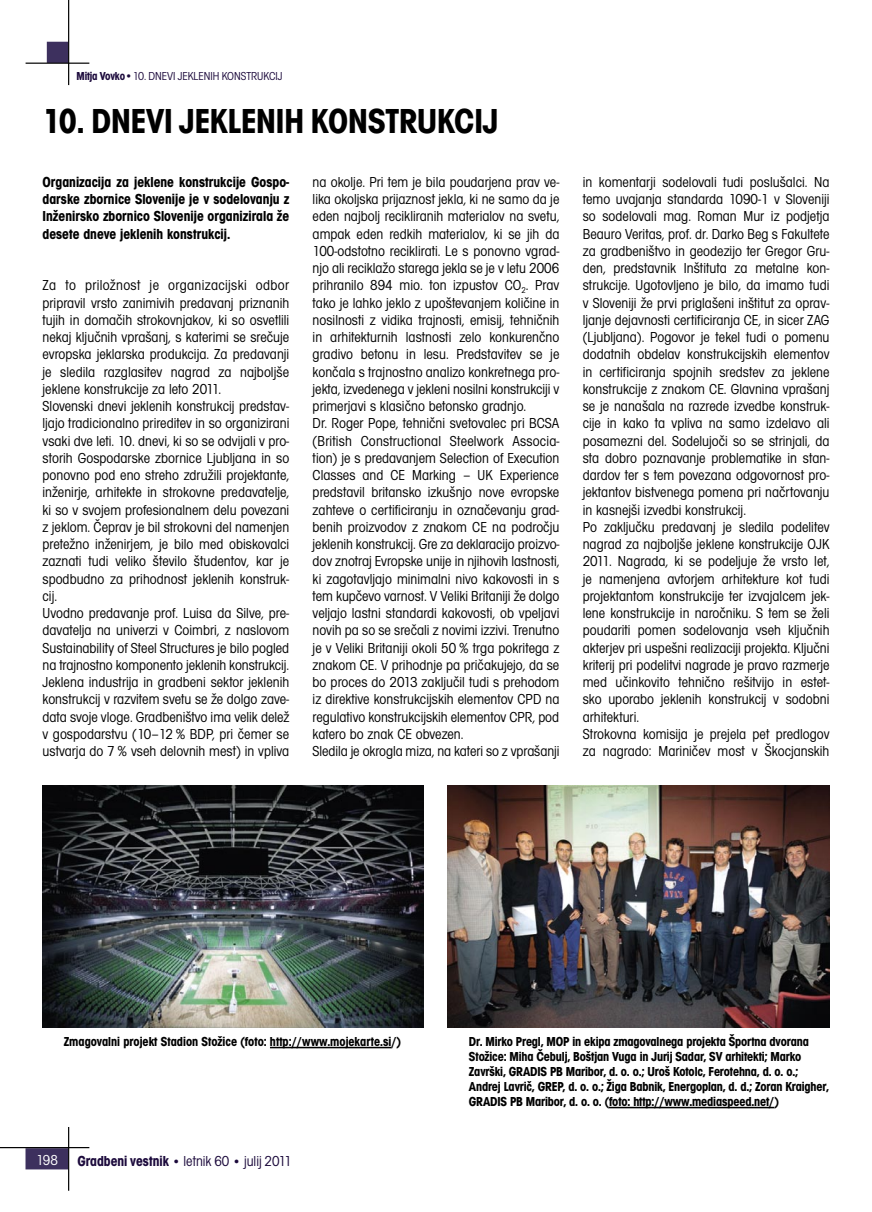
<style>
.page{position:relative;width:872px;height:1212px;background:#fff}
.page>*{position:absolute;margin:0;border:0;box-sizing:border-box;transform-origin:0 0}
._24_25{font:700 condensed 36px "Avant Gar Got Itc TEE";color:#000}
.Osnovni_tekst{font:condensed 15px/17.2px "Avant Gar Got Itc TEE";color:#000;text-align:justify}
.Osnovni_tekst-2{font:700 condensed 15px/17.2px "Avant Gar Got Itc TEE";color:#000;text-align:justify}
.t1{font:condensed 15px "Avant Gar Got Itc TEE";color:#1c0a3c}
.t2{font:condensed 15px "Avant Gar Got Itc TEE";color:#fff}
.Podpisi{font:700 condensed 13.5px/15px "Avant Gar Got Itc TEE";letter-spacing:-.01em;color:#000}
.t3{font:condensed 12px "Avant Gar Got Itc TEE";color:#1c0a3c}
.s1{font-weight:700}
.s2{font-weight:700;font-size:13.5px}
</style>
<div class="page">
<div style="left:48px;top:42px;width:19px;height:20px;background:#3d305e"></div>
<div style="left:47px;top:42px;width:21px;height:21px;border:2px solid #3d305e"></div>
<div style="left:26px;top:1149px;width:41px;height:20px;background:#3d305e"></div>
<div style="left:26px;top:1148px;width:42px;height:21px;border:2px solid #3d305e"></div>
<hr style="left:0;top:1147px;width:89px;height:1px;background:#000">
<hr style="left:68px;top:1127px;width:1px;height:64px;background:#000">
<hr style="left:26px;top:63px;width:63px;height:1px;background:#000">
<hr style="left:68px;top:0;width:1px;height:85px;background:#000">
<img style="left:43px;top:785px;width:381px;height:242px">
<hr style="left:270px;top:1047px;width:121px;height:1px;background:#000">
<img style="left:448px;top:785px;width:381px;height:242px">
<hr style="left:609px;top:1107px;width:165px;height:1px;background:#000">
<p class="t3" style="left:77px;top:70px;width:208px"><span class="s1">Mitja Vovko</span>•10. DNEVI JEKLENIH KONSTRUKCIJ</p>
<p class="_24_25" style="left:43px;top:100px;width:457px">10. DNEVI JEKLENIH KONSTRUKCIJ</p>
<p class="Osnovni_tekst-2" style="left:43px;top:173px;width:248px">Organizacija za jeklene konstrukcije Gospo&shy;darske zbornice Slovenije je v sodelovanju z Inženirsko zbornico Slovenije organizirala že desete dneve jeklenih konstrukcij.</p>
<p class="Osnovni_tekst" style="left:43px;top:277px;width:248px">Za to priložnost je organizacijski odbor pripravil vrsto zanimivih predavanj priznanih tujih in domačih strokovnjakov, ki so osvetlili nekaj ključnih vprašanj, s katerimi se srečuje evropska jeklarska produkcija. Za predavanji je sledila razglasitev nagrad za najboljše jeklene konstrukcije za leto 2011.</p>
<p class="Osnovni_tekst" style="left:43px;top:398px;width:248px">Slovenski dnevi jeklenih konstrukcij predstav&shy;ljajo tradicionalno prireditev in so organizirani vsaki dve leti. 10. dnevi, ki so se odvijali v pro&shy;storih Gospodarske zbornice Ljubljana in so ponovno pod eno streho združili projektante, inženirje, arhitekte in strokovne predavatelje, ki so v svojem profesionalnem delu povezani z jeklom. Čeprav je bil strokovni del namenjen pretežno inženirjem, je bilo med obiskovalci zaznati tudi veliko število študentov, kar je spodbudno za prihodnost jeklenih konstruk&shy;cij.</p>
<p class="Osnovni_tekst" style="left:43px;top:605px;width:248px">Uvodno predavanje prof. Luisa da Silve, pre&shy;davatelja na univerzi v Coimbri, z naslovom Sustainability of Steel Structures je bilo pogled na trajnostno komponento jeklenih konstrukcij.<br>Jeklena industrija in gradbeni sektor jeklenih konstrukcij v razvitem svetu se že dolgo zave&shy;data svoje vloge. Gradbeništvo ima velik delež v gospodarstvu (10–12 % BDP, pri čemer se ustvarja do 7 % vseh delovnih mest) in vpliva</p>
<p class="Osnovni_tekst" style="left:313px;top:173px;width:248px">na okolje. Pri tem je bila poudarjena prav ve&shy;lika okoljska prijaznost jekla, ki ne samo da je eden najbolj recikliranih materialov na svetu, ampak eden redkih materialov, ki se jih da 100-odstotno reciklirati. Le s ponovno vgrad&shy;njo ali reciklažo starega jekla se je v letu 2006 prihranilo 894 mio. ton izpustov CO<sub>2</sub>. Prav tako je lahko jeklo z upoštevanjem količine in nosilnosti z vidika trajnosti, emisij, tehničnih in arhitekturnih lastnosti zelo konkurenčno gradivo betonu in lesu. Predstavitev se je končala s trajnostno analizo konkretnega pro&shy;jekta, izvedenega v jekleni nosilni konstrukciji v primerjavi s klasično betonsko gradnjo.</p>
<p class="Osnovni_tekst" style="left:313px;top:415px;width:248px">Dr. Roger Pope, tehnični svetovalec pri BCSA (British Constructional Steelwork Associa&shy;tion) je s predavanjem Selection of Execution Classes and CE Marking – UK Experience predstavil britansko izkušnjo nove evropske zahteve o certificiranju in označevanju grad&shy;benih proizvodov z znakom CE na področju jeklenih konstrukcij. Gre za deklaracijo proizvo&shy;dov znotraj Evropske unije in njihovih lastnosti, ki zagotavljajo minimalni nivo kakovosti in s tem kupčevo varnost. V Veliki Britaniji že dolgo veljajo lastni standardi kakovosti, ob vpeljavi novih pa so se srečali z novimi izzivi. Trenutno je v Veliki Britaniji okoli 50 % trga pokritega z znakom CE. V prihodnje pa pričakujejo, da se bo proces do 2013 zaključil tudi s prehodom iz direktive konstrukcijskih elementov CPD na regulativo konstrukcijskih elementov CPR, pod katero bo znak CE obvezen.</p>
<p class="Osnovni_tekst" style="left:313px;top:743px;width:248px">Sledila je okrogla miza, na kateri so z vprašanji</p>
<p class="Osnovni_tekst" style="left:583px;top:173px;width:248px">in komentarji sodelovali tudi poslušalci. Na temo uvajanja standarda 1090-1 v Sloveniji so sodelovali mag. Roman Mur iz podjetja Beauro Veritas, prof. dr. Darko Beg s Fakultete za gradbeništvo in geodezijo ter Gregor Gru&shy;den, predstavnik Inštituta za metalne kon&shy;strukcije. Ugotovljeno je bilo, da imamo tudi v Sloveniji že prvi priglašeni inštitut za oprav&shy;ljanje dejavnosti certificiranja CE, in sicer ZAG (Ljubljana). Pogovor je tekel tudi o pomenu dodatnih obdelav konstrukcijskih elementov in certificiranja spojnih sredstev za jeklene konstrukcije z znakom CE. Glavnina vprašanj se je nanašala na razrede izvedbe konstruk&shy;cije in kako ta vpliva na samo izdelavo ali posamezni del. Sodelujoči so se strinjali, da sta dobro poznavanje problematike in stan&shy;dardov ter s tem povezana odgovornost pro&shy;jektantov bistvenega pomena pri načrtovanju in kasnejši izvedbi konstrukcij.</p>
<p class="Osnovni_tekst" style="left:583px;top:518px;width:248px">Po zaključku predavanj je sledila podelitev nagrad za najboljše jeklene konstrukcije OJK 2011. Nagrada, ki se podeljuje že vrsto let, je namenjena avtorjem arhitekture kot tudi projektantom konstrukcije ter izvajalcem jek&shy;lene konstrukcije in naročniku. S tem se želi poudariti pomen sodelovanja vseh ključnih akterjev pri uspešni realizaciji projekta. Ključni kriterij pri podelitvi nagrade je pravo razmerje med učinkovito tehnično rešitvijo in estet&shy;sko uporabo jeklenih konstrukcij v sodobni arhitekturi.</p>
<p class="Osnovni_tekst" style="left:583px;top:725px;width:248px">Strokovna komisija je prejela pet predlogov za nagrado: Mariničev most v Škocjanskih</p>
<p class="Podpisi" style="left:64px;top:1034px;width:339px">Zmagovalni projekt Stadion Stožice (foto: http://www.mojekarte.si/)</p>
<p class="Podpisi" style="left:469px;top:1034px;width:361px">Dr. Mirko Pregl, MOP in ekipa zmagovalnega projekta Športna dvorana Stožice: Miha Čebulj, Boštjan Vuga in Jurij Sadar, SV arhitekti; Marko Završki, GRADIS PB Maribor, d. o. o.; Uroš Kotolc, Ferotehna, d. o. o.; Andrej Lavrič, GREP, d. o. o.; Žiga Babnik, Energoplan, d. d.; Zoran Kraigher, GRADIS PB Maribor, d. o. o. (foto: http://www.mediaspeed.net/)</p>
<p class="t2" style="left:36px;top:1152px;width:23px">198</p>
<p class="t1" style="left:77px;top:1152px;width:215px"><span class="s1">Gradbeni vestnik</span> <span class="s2">•</span> letnik 60 <span class="s2">•</span> julij 2011</p>
</div>
